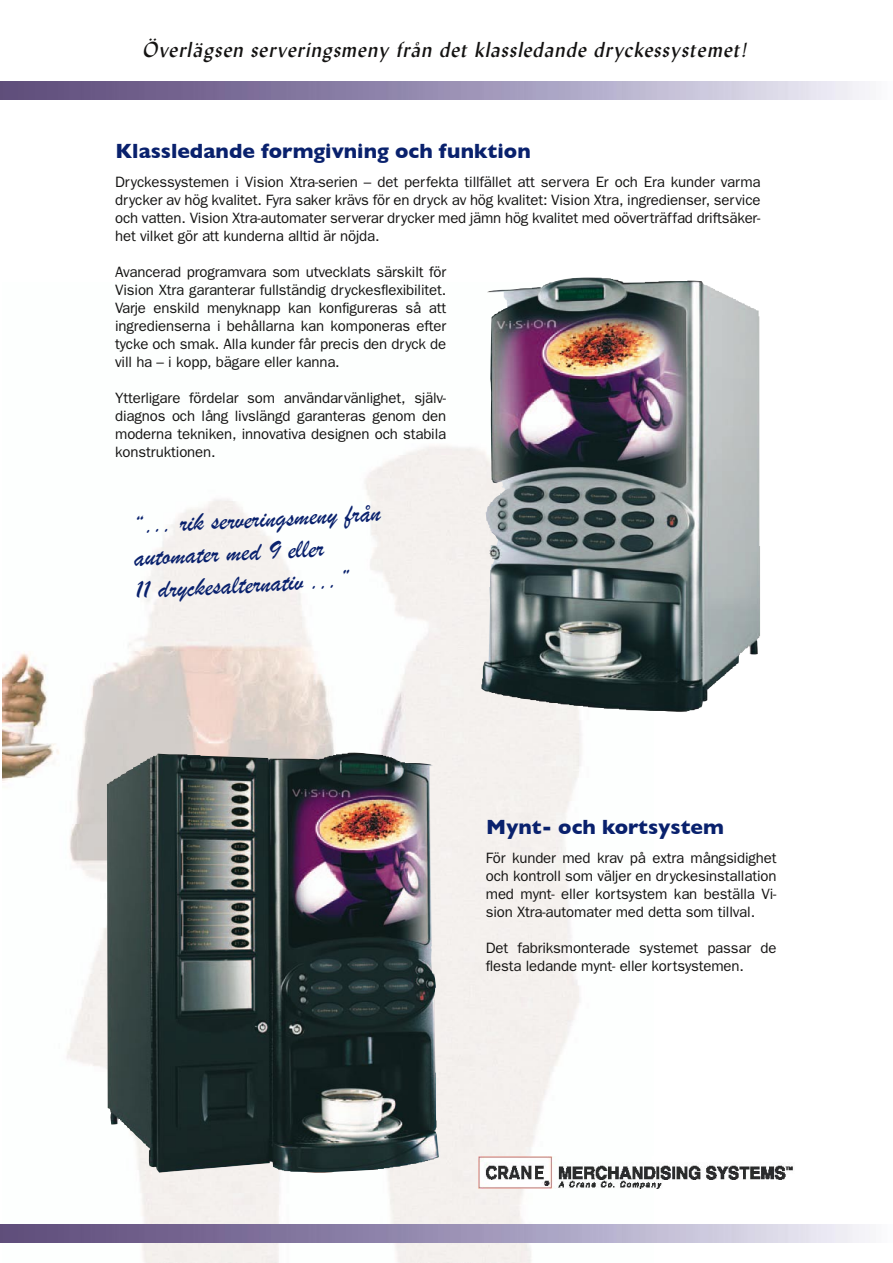
<style>
.page{position:relative;width:893px;height:1263px;background:#fff}
.page>*{position:absolute;margin:0;border:0;box-sizing:border-box;transform-origin:0 0}
.t1{font:27px "Brush Script";color:#09216d}
.t2{font:italic 21px "Lydian";color:#141312}
.t3{font:700 21px "Gill Sans";color:#09216d}
.t4{font:15px/18px "Franklin Gothic";letter-spacing:-.01em;color:#141312;text-align:justify}
</style>
<div class="page">
<img style="left:2px;top:282px;width:651px;height:980px">
<img style="left:481px;top:311px;width:279px;height:401px">
<img style="left:107px;top:754px;width:332px;height:418px">
<img style="left:478px;top:1156px;width:315px;height:32px">
<img style="left:0;top:81px;width:870px;height:18px">
<img style="left:0;top:1224px;width:870px;height:18px">
<p class="t2" style="left:143px;top:37px;width:610px">Överlägsen serveringsmeny från det klassledande dryckessystemet!</p>
<p class="t3" style="left:115px;top:139px;width:417px">Klassledande formgivning och funktion</p>
<p class="t4" style="left:115px;top:172px;width:647px">Dryckessystemen i Vision Xtra-serien – det perfekta tillfället att servera Er och Era kunder varma drycker av hög kvalitet. Fyra saker krävs för en dryck av hög kvalitet: Vision Xtra, ingredienser, service och vatten. Vision Xtra-automater serverar drycker med jämn hög kvalitet med oöverträffad driftsäker&shy;het vilket gör att kunderna alltid är nöjda.</p>
<p class="t4" style="left:115px;top:262px;width:333px">Avancerad programvara som utvecklats särskilt för Vision Xtra garanterar fullständig dryckesflexibilitet.<br>Varje enskild menyknapp kan konfigureras så att ingredienserna i behållarna kan komponeras efter tycke och smak. Alla kunder får precis den dryck de vill ha – i kopp, bägare eller kanna.</p>
<p class="t4" style="left:115px;top:388px;width:333px">Ytterligare fördelar som användarvänlighet, själv&shy;diagnos och lång livslängd garanteras genom den moderna tekniken, innovativa designen och stabila konstruktionen.</p>
<p class="t1" style="left:132px;top:509px;width:250px;rotate:-3deg">“... rik serveringsmeny från</p>
<p class="t1" style="left:133px;top:541px;width:192px;rotate:-3deg">automater med 9 eller</p>
<p class="t1" style="left:135px;top:574px;width:216px;rotate:-3deg">11 dryckesalternativ ...”</p>
<p class="t3" style="left:486px;top:815px;width:239px">Mynt- och kortsystem</p>
<p class="t4" style="left:486px;top:848px;width:292px">För kunder med krav på extra mångsidighet och kontroll som väljer en dryckesinstallation med mynt- eller kortsystem kan beställa Vi&shy;sion Xtra-automater med detta som tillval.</p>
<p class="t4" style="left:486px;top:938px;width:292px">Det fabriksmonterade systemet passar de flesta ledande mynt- eller kortsystemen.</p>
</div>
